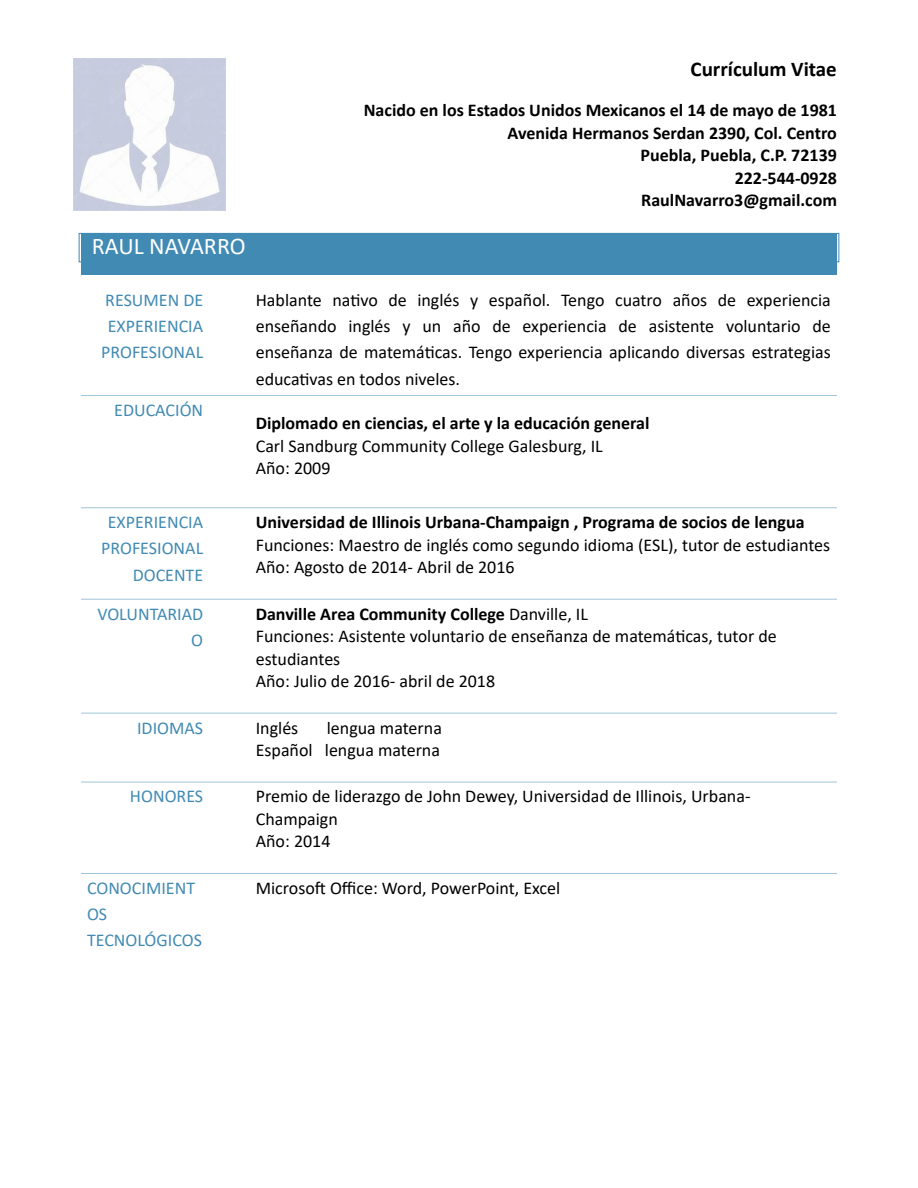
<style>
.page{position:relative;width:918px;height:1188px;background:#fff}
.page>*{position:absolute;margin:0;border:0;box-sizing:border-box;transform-origin:0 0}
.t1{font:24px "Calibri";color:#fff}
.t2{font:700 21px "Calibri";color:#000}
.t3{font:18px/22.5px "Calibri";color:#000}
.t4{font:700 18px/22.5px "Calibri";color:#000;text-align:right}
.t5{font:18px/26.2px "Calibri";color:#418ab3;text-align:right}
.s1{font-weight:700}
</style>
<div class="page">
<img style="left:74px;top:59px;width:152px;height:152px">
<div style="left:81px;top:233px;width:756px;height:41px;background:#418ab3"></div>
<hr style="left:81px;top:395px;width:756px;height:1px;background:#a0c5d9">
<hr style="left:81px;top:507px;width:756px;height:1px;background:#a0c5d9">
<hr style="left:81px;top:599px;width:756px;height:1px;background:#a0c5d9">
<hr style="left:81px;top:713px;width:756px;height:1px;background:#a0c5d9">
<hr style="left:81px;top:782px;width:756px;height:1px;background:#a0c5d9">
<hr style="left:81px;top:873px;width:756px;height:1px;background:#a0c5d9">
<h1 class="t1" style="left:92px;top:229px;width:155px">RAUL NAVARRO</h1>
<p class="t2" style="left:691px;top:54px;width:148px">Currículum Vitae</p>
<p class="t4" style="left:364px;top:99px;width:475px">Nacido en los Estados Unidos Mexicanos el 14 de mayo de 1981<br>Avenida Hermanos Serdan 2390, Col. Centro<br>Puebla, Puebla, C.P. 72139<br>222-544-0928<br>RaulNavarro3@gmail.com</p>
<p class="t5" style="left:101px;top:286px;width:104px;text-align:center">RESUMEN DE<br>EXPERIENCIA<br>PROFESIONAL</p>
<p class="t3" style="left:256px;top:286px;width:577px;line-height:26.2px;text-align:justify">Hablante na9vo de inglés y español. Tengo cuatro años de experiencia enseñando inglés y un año de experiencia de asistente voluntario de enseñanza de matemá9cas. Tengo experiencia aplicando diversas estrategias educa9vas en todos niveles.</p>
<p class="t5" style="left:114px;top:396px;width:90px">EDUCACIÓN</p>
<p class="t4" style="left:256px;top:412px;width:395px">Diplomado en ciencias, el arte y la educación general</p>
<p class="t3" style="left:256px;top:434px;width:349px">Carl Sandburg Community College Galesburg, IL<br>Año: 2009</p>
<p class="t5" style="left:101px;top:509px;width:104px">EXPERIENCIA<br>PROFESIONAL<br>DOCENTE</p>
<p class="t4" style="left:256px;top:511px;width:550px">Universidad de Illinois Urbana-Champaign , Programa de socios de lengua</p>
<p class="t3" style="left:256px;top:533px;width:576px">Funciones: Maestro de inglés como segundo idioma (ESL), tutor de estudiantes<br>Año: Agosto de 2014- Abril de 2016</p>
<p class="t5" style="left:97px;top:600px;width:107px">VOLUNTARIAD<br>O</p>
<p class="t3" style="left:256px;top:602px;width:523px"><span class="s1">Danville Area Community College</span> Danville, IL<br>Funciones: Asistente voluntario de enseñanza de matemá9cas, tutor de estudiantes<br>Año: Julio de 2016- abril de 2018</p>
<p class="t5" style="left:137px;top:714px;width:68px">IDIOMAS</p>
<p class="t3" style="left:256px;top:716px;width:44px">Inglés</p>
<p class="t3" style="left:256px;top:716px;width:188px;text-align:right">lengua materna<br>Español lengua materna</p>
<p class="t5" style="left:130px;top:783px;width:75px">HONORES</p>
<p class="t3" style="left:256px;top:785px;width:496px">Premio de liderazgo de John Dewey, Universidad de Illinois, Urbana-<br>Champaign<br>Año: 2014</p>
<p class="t5" style="left:87px;top:874px;width:117px;text-align:left">CONOCIMIENT<br>OS<br>TECNOLÓGICOS</p>
<p class="t3" style="left:256px;top:876px;width:306px">Microso^ Office: Word, PowerPoint, Excel</p>
</div>
